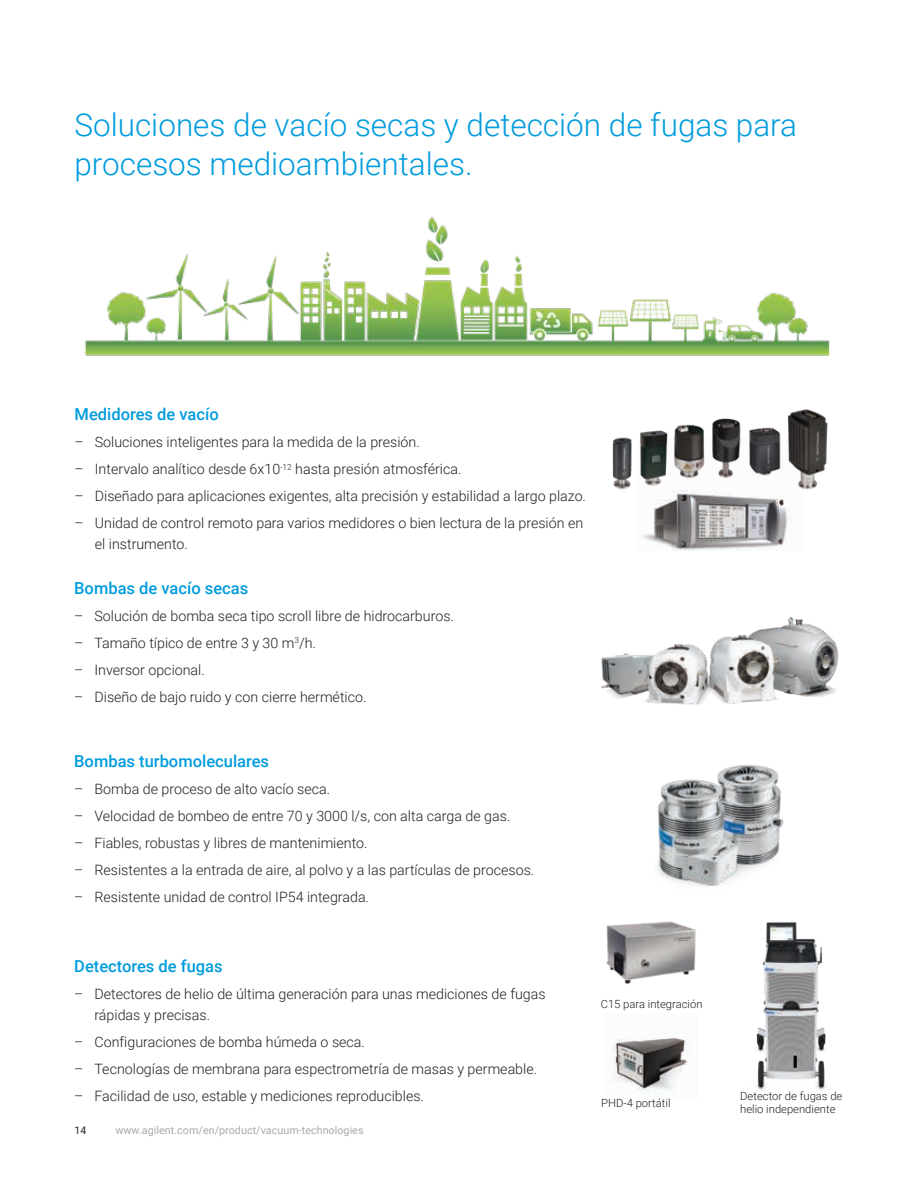
<style>
.page{position:relative;width:918px;height:1188px;background:#fff}
.page>*{position:absolute;margin:0;border:0;box-sizing:border-box;transform-origin:0 0}
.t1{font:300 31.5px/39px "Roboto";color:#009cdd}
.t2{font:500 16.5px "Roboto";color:#009cdd}
.t3{font:300 14.25px/21px "Roboto";color:#231f20}
.t4{font:300 11.25px/13.5px "Roboto";color:#231f20}
.t5{font:10.8px "Roboto";color:#a8abac}
.t6{font:10.5px "Roboto";color:#231f20}
</style>
<div class="page">
<img style="left:641px;top:492px;width:150px;height:58px">
<img style="left:612px;top:409px;width:216px;height:83px">
<img style="left:657px;top:765px;width:127px;height:122px">
<img style="left:613px;top:1038px;width:78px;height:53px">
<img style="left:606px;top:921px;width:90px;height:63px">
<img style="left:756px;top:922px;width:70px;height:169px">
<img style="left:601px;top:617px;width:238px;height:88px">
<img style="left:84px;top:216px;width:746px;height:140px">
<h1 class="t1" style="left:74px;top:104px;width:724px">Soluciones de vacío secas y detección de fugas para procesos medioambientales.</h1>
<p class="t2" style="left:75px;top:403px;width:146px">Medidores de vacío</p>
<p class="t3" style="left:75px;top:431px;width:347px">– Soluciones inteligentes para la medida de la presión.</p>
<p class="t3" style="left:75px;top:458px;width:388px">– Intervalo analítico desde 6x10<sup>-12</sup> hasta presión atmosférica.</p>
<p class="t3" style="left:75px;top:485px;width:513px">– Diseñado para aplicaciones exigentes, alta precisión y estabilidad a largo plazo.</p>
<p class="t3" style="left:95px;top:512px;width:490px;text-indent:-20px">– Unidad de control remoto para varios medidores o bien lectura de la presión en el instrumento.</p>
<p class="t2" style="left:74px;top:576px;width:176px">Bombas de vacío secas</p>
<p class="t3" style="left:74px;top:604px;width:381px">– Solución de bomba seca tipo scroll libre de hidrocarburos.</p>
<p class="t3" style="left:74px;top:631px;width:243px">– Tamaño típico de entre 3 y 30 m<sup>3</sup>/h.</p>
<p class="t3" style="left:74px;top:658px;width:132px">– Inversor opcional.</p>
<p class="t3" style="left:74px;top:685px;width:294px">– Diseño de bajo ruido y con cierre hermético.</p>
<p class="t2" style="left:74px;top:749px;width:196px">Bombas turbomoleculares</p>
<p class="t3" style="left:74px;top:778px;width:257px">– Bomba de proceso de alto vacío seca.</p>
<p class="t3" style="left:74px;top:805px;width:438px">– Velocidad de bombeo de entre 70 y 3000 l/s, con alta carga de gas.</p>
<p class="t3" style="left:74px;top:832px;width:295px">– Fiables, robustas y libres de mantenimiento.</p>
<p class="t3" style="left:74px;top:859px;width:462px">– Resistentes a la entrada de aire, al polvo y a las partículas de procesos.</p>
<p class="t3" style="left:74px;top:886px;width:296px">– Resistente unidad de control IP54 integrada.</p>
<p class="t2" style="left:74px;top:954px;width:150px">Detectores de fugas</p>
<p class="t3" style="left:94px;top:983px;width:453px;text-indent:-20px">– Detectores de helio de última generación para unas mediciones de fugas rápidas y precisas.</p>
<p class="t3" style="left:74px;top:1031px;width:292px">– Configuraciones de bomba húmeda o seca.</p>
<p class="t3" style="left:74px;top:1058px;width:464px">– Tecnologías de membrana para espectrometría de masas y permeable.</p>
<p class="t3" style="left:74px;top:1085px;width:351px">– Facilidad de uso, estable y mediciones reproducibles.</p>
<p class="t6" style="left:75px;top:1123px;width:13px">14</p>
<p class="t5" style="left:115px;top:1123px;width:250px">www.agilent.com/en/product/vacuum-technologies</p>
<p class="t4" style="left:601px;top:997px;width:103px">C15 para integración</p>
<p class="t4" style="left:601px;top:1096px;width:71px">PHD-4 portátil</p>
<p class="t4" style="left:740px;top:1089px;width:104px">Detector de fugas de helio independiente</p>
</div>
